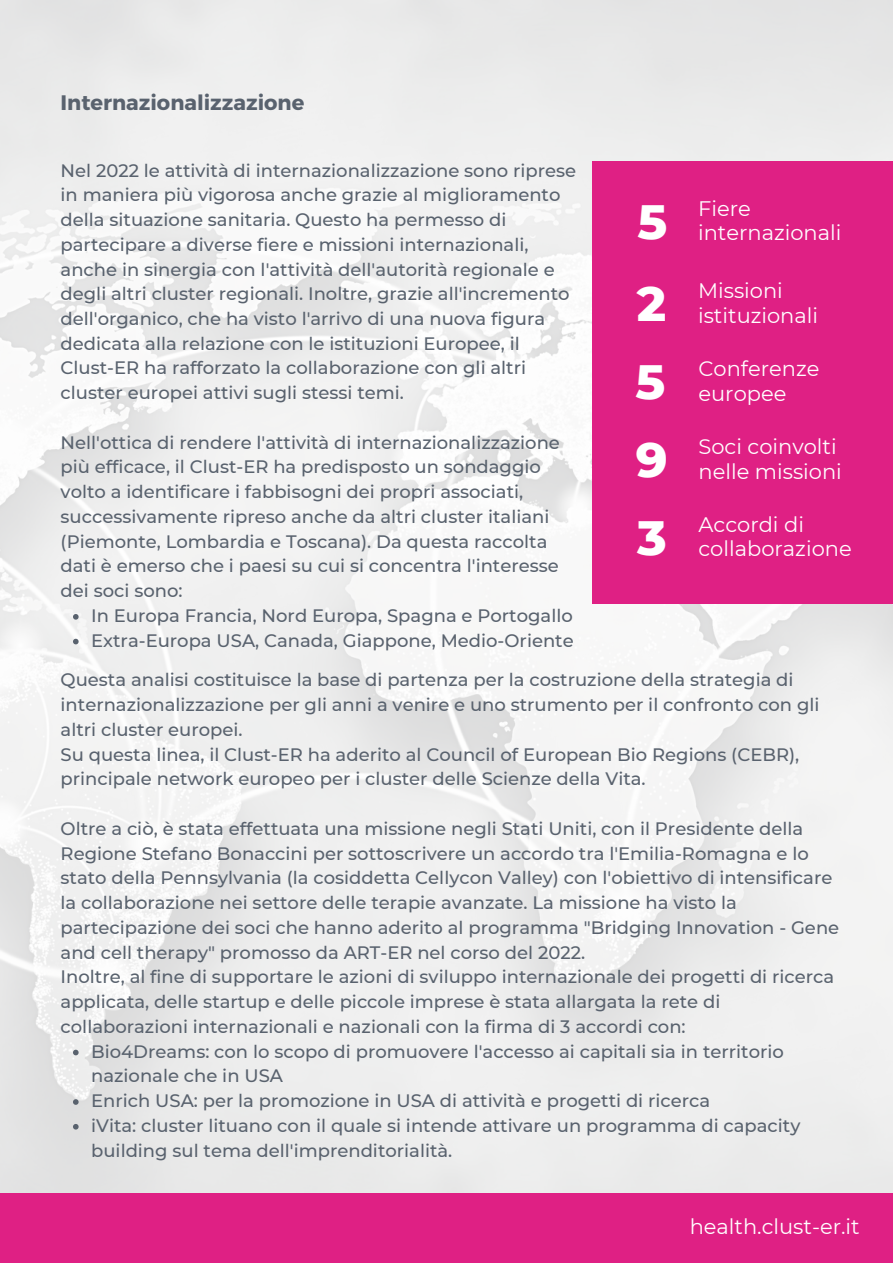
<style>
.page{position:relative;width:893px;height:1264px;background:#fff}
.page>*{position:absolute;margin:0;border:0;box-sizing:border-box;transform-origin:0 0}
.t1{font:800 49.2px "Montserrat";color:#fff}
.t2{font:21px/24.8px "Montserrat";color:#fff}
.t3{font:700 21px "Montserrat";color:#59626e}
.t4{font:500 18px/24.8px "Montserrat";color:#59626e}
</style>
<div class="page">
<img style="left:0;top:0;width:892px;height:1192px">
<div style="left:0;top:1192px;width:892px;height:70px;background:#df2084"></div>
<div style="left:592px;top:161px;width:300px;height:442px;background:#df2084"></div>
<svg style="left:73px;top:614px;width:6px;height:5px"></svg>
<svg style="left:73px;top:638px;width:6px;height:6px"></svg>
<svg style="left:73px;top:1049px;width:6px;height:6px"></svg>
<svg style="left:73px;top:1099px;width:6px;height:5px"></svg>
<svg style="left:73px;top:1123px;width:6px;height:6px"></svg>
<p class="t3" style="left:61px;top:88px;width:245px">Internazionalizzazione</p>
<p class="t4" style="left:61px;top:158px;width:517px">Nel 2022 le attività di internazionalizzazione sono riprese in maniera più vigorosa anche grazie al miglioramento della situazione sanitaria. Questo ha permesso di partecipare a diverse fiere e missioni internazionali, anche in sinergia con l'attività dell'autorità regionale e degli altri cluster regionali. Inoltre, grazie all'incremento dell'organico, che ha visto l'arrivo di una nuova figura dedicata alla relazione con le istituzioni Europee, il Clust-ER ha rafforzato la collaborazione con gli altri cluster europei attivi sugli stessi temi.</p>
<p class="t4" style="left:61px;top:430px;width:501px">Nell'ottica di rendere l'attività di internazionalizzazione più efficace, il Clust-ER ha predisposto un sondaggio volto a identificare i fabbisogni dei propri associati, successivamente ripreso anche da altri cluster italiani (Piemonte, Lombardia e Toscana). Da questa raccolta dati è emerso che i paesi su cui si concentra l'interesse dei soci sono:</p>
<p class="t4" style="left:91px;top:603px;width:484px">In Europa Francia, Nord Europa, Spagna e Portogallo<br>Extra-Europa USA, Canada, Giappone, Medio-Oriente</p>
<h1 class="t1" style="left:637px;top:191px;width:31px">5</h1>
<p class="t2" style="left:698px;top:196px;width:145px">Fiere internazionali</p>
<h1 class="t1" style="left:636px;top:273px;width:31px">2</h1>
<p class="t2" style="left:698px;top:278px;width:122px">Missioni istituzionali</p>
<h1 class="t1" style="left:635px;top:351px;width:31px">5</h1>
<p class="t2" style="left:698px;top:356px;width:122px">Conferenze europee</p>
<h1 class="t1" style="left:635px;top:429px;width:33px">9</h1>
<p class="t2" style="left:698px;top:434px;width:145px">Soci coinvolti nelle missioni</p>
<h1 class="t1" style="left:637px;top:507px;width:31px">3</h1>
<p class="t2" style="left:698px;top:512px;width:155px">Accordi di collaborazione</p>
<p class="t4" style="left:61px;top:667px;width:760px">Questa analisi costituisce la base di partenza per la costruzione della strategia di internazionalizzazione per gli anni a venire e uno strumento per il confronto con gli altri cluster europei.<br>Su questa linea, il Clust-ER ha aderito al Council of European Bio Regions (CEBR), principale network europeo per i cluster delle Scienze della Vita.</p>
<p class="t4" style="left:61px;top:816px;width:780px">Oltre a ciò, è stata effettuata una missione negli Stati Uniti, con il Presidente della Regione Stefano Bonaccini per sottoscrivere un accordo tra l'Emilia-Romagna e lo stato della Pennsylvania (la cosiddetta Cellycon Valley) con l'obiettivo di intensificare la collaborazione nei settore delle terapie avanzate. La missione ha visto la partecipazione dei soci che hanno aderito al programma "Bridging Innovation - Gene and cell therapy" promosso da ART-ER nel corso del 2022.<br>Inoltre, al fine di supportare le azioni di sviluppo internazionale dei progetti di ricerca applicata, delle startup e delle piccole imprese è stata allargata la rete di collaborazioni internazionali e nazionali con la firma di 3 accordi con:</p>
<p class="t4" style="left:91px;top:1038px;width:710px">Bio4Dreams: con lo scopo di promuovere l'accesso ai capitali sia in territorio nazionale che in USA<br>Enrich USA: per la promozione in USA di attività e progetti di ricerca<br>iVita: cluster lituano con il quale si intende attivare un programma di capacity building sul tema dell'imprenditorialità.</p>
<p class="t2" style="left:689px;top:1214px;width:172px">health.clust-er.it</p>
</div>
